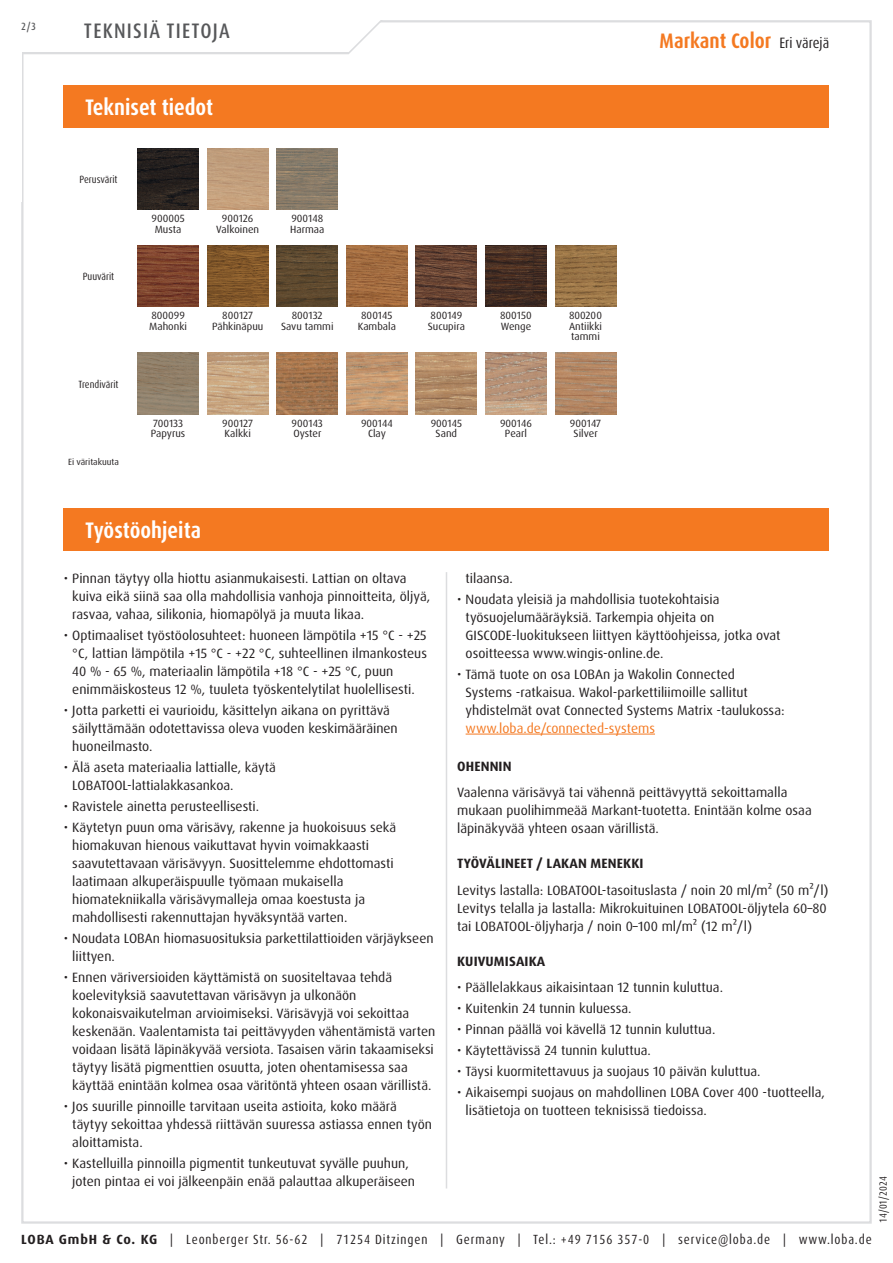
<style>
.page{position:relative;width:893px;height:1263px;background:#fff}
.page>*{position:absolute;margin:0;border:0;box-sizing:border-box;transform-origin:0 0}
.Abschnitt{font:700 condensed 22.5px "Dax Pro";color:#fff}
.t1{font:700 condensed 21px "Dax Pro";color:#f47921}
.t2{font:500 condensed 21px "Dax Pro";letter-spacing:.06em;color:#57585a}
.Text{font:13.5px/18px "Dax Pro";color:#231f20}
.t3{font:700 13.5px "Dax Pro";letter-spacing:.01em;color:#231f20}
.t4{font:condensed 13.35px "Dax Pro";letter-spacing:.065em;color:#231f20}
.Legende{font:10.5px/10.5px "Dax Pro";color:#231f20}
.Typ{font:condensed 10.5px "Dax Pro";color:#231f20}
.t5{font:500 condensed 10.5px "Dax Pro";color:#57585a}
.Footnote{font:9px "Dax Pro";color:#231f20}
.s1{font-weight:400;font-size:15px;color:#231f20}
.s2{color:#f47921}
.s3{font-weight:700;font-stretch:normal}
</style>
<div class="page">
<svg style="left:22px;top:20px;width:410px;height:35px"></svg>
<hr style="left:466px;top:734px;width:189px;height:1px;background:#f47921">
<hr style="left:446px;top:572px;width:1px;height:616px;background:#dcdddf">
<div style="left:64px;top:508px;width:765px;height:43px;background:#f47921"></div>
<div style="left:64px;top:85px;width:765px;height:43px;background:#f47921"></div>
<img style="left:138px;top:149px;width:61px;height:61px">
<img style="left:277px;top:149px;width:61px;height:61px">
<img style="left:138px;top:246px;width:61px;height:61px">
<img style="left:207px;top:246px;width:61px;height:61px">
<img style="left:277px;top:246px;width:61px;height:61px">
<img style="left:346px;top:246px;width:61px;height:61px">
<img style="left:416px;top:246px;width:61px;height:61px">
<img style="left:485px;top:246px;width:61px;height:61px">
<img style="left:555px;top:246px;width:61px;height:61px">
<img style="left:138px;top:353px;width:61px;height:61px">
<img style="left:207px;top:353px;width:61px;height:61px">
<img style="left:277px;top:353px;width:61px;height:61px">
<img style="left:346px;top:353px;width:61px;height:61px">
<img style="left:416px;top:353px;width:61px;height:61px">
<img style="left:485px;top:353px;width:61px;height:61px">
<img style="left:555px;top:353px;width:61px;height:61px">
<p class="t5" style="left:21px;top:19px;width:16px">2/3</p>
<h2 class="t2" style="left:84px;top:17px;width:147px">TEKNISIÄ TIETOJA</h2>
<p class="Abschnitt" style="left:85px;top:93px;width:130px">Tekniset tiedot</p>
<p class="Typ" style="left:79px;top:173px;width:40px">Perusvärit</p>
<p class="Typ" style="left:83px;top:270px;width:33px">Puuvärit</p>
<p class="Typ" style="left:78px;top:377px;width:42px">Trendivärit</p>
<p class="Footnote" style="left:68px;top:456px;width:52px">Ei väritakuuta</p>
<p class="Legende" style="left:152px;top:214px;width:35px">900005</p>
<p class="Legende" style="left:155px;top:224px;width:28px">Musta</p>
<p class="Legende" style="left:222px;top:214px;width:33px">900126</p>
<p class="Legende" style="left:216px;top:224px;width:44px">Valkoinen</p>
<p class="Legende" style="left:291px;top:214px;width:33px">900148</p>
<p class="Legende" style="left:290px;top:224px;width:36px">Harmaa</p>
<p class="Legende" style="left:151px;top:310px;width:35px">800099</p>
<p class="Legende" style="left:149px;top:321px;width:39px">Mahonki</p>
<p class="Legende" style="left:222px;top:310px;width:32px">800127</p>
<p class="Legende" style="left:212px;top:321px;width:53px">Pähkinäpuu</p>
<p class="Legende" style="left:292px;top:310px;width:32px">800132</p>
<p class="Legende" style="left:281px;top:321px;width:54px">Savu tammi</p>
<p class="Legende" style="left:153px;top:418px;width:32px">700133</p>
<p class="Legende" style="left:151px;top:428px;width:36px">Papyrus</p>
<p class="Legende" style="left:222px;top:418px;width:33px">900127</p>
<p class="Legende" style="left:225px;top:428px;width:28px">Kalkki</p>
<p class="Legende" style="left:292px;top:418px;width:33px">900143</p>
<p class="Legende" style="left:293px;top:428px;width:30px">Oyster</p>
<p class="Abschnitt" style="left:85px;top:516px;width:118px">Työstöohjeita</p>
<p class="Legende" style="left:361px;top:310px;width:33px">800145</p>
<p class="Legende" style="left:358px;top:321px;width:40px">Kambala</p>
<p class="Legende" style="left:361px;top:418px;width:33px">900144</p>
<p class="Legende" style="left:368px;top:428px;width:19px">Clay</p>
<p class="Legende" style="left:431px;top:310px;width:33px">800149</p>
<p class="Legende" style="left:428px;top:321px;width:39px">Sucupira</p>
<p class="Legende" style="left:431px;top:418px;width:33px">900145</p>
<p class="Legende" style="left:436px;top:428px;width:23px">Sand</p>
<p class="Legende" style="left:500px;top:310px;width:33px">800150</p>
<p class="Legende" style="left:501px;top:321px;width:32px">Wenge</p>
<p class="Legende" style="left:500px;top:418px;width:33px">900146</p>
<p class="Legende" style="left:505px;top:428px;width:23px">Pearl</p>
<p class="Legende" style="left:569px;top:310px;width:34px">800200</p>
<p class="Legende" style="left:569px;top:321px;width:35px">Antiikki tammi</p>
<p class="Legende" style="left:570px;top:418px;width:33px">900147</p>
<p class="Legende" style="left:574px;top:428px;width:26px">Silver</p>
<h2 class="t1" style="left:659px;top:28px;width:171px">Markant Color <span class="s1">Eri värejä</span></h2>
<p class="Text" style="left:72px;top:569px;width:359px;text-indent:-9px">• Pinnan täytyy olla hiottu asianmukaisesti. Lattian on oltava kuiva eikä siinä saa olla mahdollisia vanhoja pinnoitteita, öljyä, rasvaa, vahaa, silikonia, hiomapölyä ja muuta likaa.</p>
<p class="Text" style="left:72px;top:626px;width:356px;text-indent:-9px">• Optimaaliset työstöolosuhteet: huoneen lämpötila +15 °C - +25 °C, lattian lämpötila +15 °C - +22 °C, suhteellinen ilmankosteus 40 % - 65 %, materiaalin lämpötila +18 °C - +25 °C, puun enimmäiskosteus 12 %, tuuleta työskentelytilat huolellisesti.</p>
<p class="Text" style="left:72px;top:701px;width:327px;text-indent:-9px">• Jotta parketti ei vaurioidu, käsittelyn aikana on pyrittävä säilyttämään odotettavissa oleva vuoden keskimääräinen huoneilmasto.</p>
<p class="Text" style="left:72px;top:758px;width:205px;text-indent:-9px">• Älä aseta materiaalia lattialle, käytä<br>LOBATOOL-lattialakkasankoa.</p>
<p class="Text" style="left:64px;top:797px;width:197px">• Ravistele ainetta perusteellisesti.</p>
<p class="Text" style="left:72px;top:818px;width:325px;text-indent:-9px">• Käytetyn puun oma värisävy, rakenne ja huokoisuus sekä hiomakuvan hienous vaikuttavat hyvin voimakkaasti saavutettavaan värisävyyn. Suosittelemme ehdottomasti laatimaan alkuperäispuulle työmaan mukaisella hiomatekniikalla värisävymalleja omaa koestusta ja mahdollisesti rakennuttajan hyväksyntää varten.</p>
<p class="Text" style="left:72px;top:929px;width:363px;text-indent:-9px">• Noudata LOBAn hiomasuosituksia parkettilattioiden värjäykseen liittyen.</p>
<p class="Text" style="left:72px;top:968px;width:365px;text-indent:-9px">• Ennen väriversioiden käyttämistä on suositeltavaa tehdä koelevityksiä saavutettavan värisävyn ja ulkonäön kokonaisvaikutelman arvioimiseksi. Värisävyjä voi sekoittaa keskenään. Vaalentamista tai peittävyyden vähentämistä varten voidaan lisätä läpinäkyvää versiota. Tasaisen värin takaamiseksi täytyy lisätä pigmenttien osuutta, joten ohentamisessa saa käyttää enintään kolmea osaa väritöntä yhteen osaan värillistä.</p>
<p class="Text" style="left:72px;top:1097px;width:361px;text-indent:-9px">• Jos suurille pinnoille tarvitaan useita astioita, koko määrä täytyy sekoittaa yhdessä riittävän suuressa astiassa ennen työn aloittamista.</p>
<p class="Text" style="left:72px;top:1154px;width:344px;text-indent:-9px">• Kastelluilla pinnoilla pigmentit tunkeutuvat syvälle puuhun, joten pintaa ei voi jälkeenpäin enää palauttaa alkuperäiseen</p>
<p class="Text" style="left:466px;top:569px;width:49px">tilaansa.</p>
<p class="Text" style="left:466px;top:590px;width:316px;text-indent:-9px">• Noudata yleisiä ja mahdollisia tuotekohtaisia työsuojelumääräyksiä. Tarkempia ohjeita on GISCODE-luokitukseen liittyen käyttöohjeissa, jotka ovat osoitteessa www.wingis-online.de.</p>
<p class="Text" style="left:466px;top:665px;width:320px;text-indent:-9px">• Tämä tuote on osa LOBAn ja Wakolin Connected Systems -ratkaisua. Wakol-parkettiliimoille sallitut yhdistelmät ovat Connected Systems Matrix -taulukossa: <span class="s2">www.loba.de/connected-systems</span></p>
<p class="t3" style="left:457px;top:757px;width:56px">OHENNIN</p>
<p class="Text" style="left:457px;top:783px;width:356px">Vaalenna värisävyä tai vähennä peittävyyttä sekoittamalla mukaan puolihimmeää Markant-tuotetta. Enintään kolme osaa läpinäkyvää yhteen osaan värillistä.</p>
<p class="t3" style="left:457px;top:855px;width:188px">TYÖVÄLINEET / LAKAN MENEKKI</p>
<p class="Text" style="left:457px;top:881px;width:373px">Levitys lastalla: LOBATOOL-tasoituslasta / noin 20 ml/m² (50 m²/l)</p>
<p class="Text" style="left:457px;top:899px;width:371px">Levitys telalla ja lastalla: Mikrokuituinen LOBATOOL-öljytela 60–80 tai LOBATOOL-öljyharja / noin 0–100 ml/m² (12 m²/l)</p>
<p class="t3" style="left:457px;top:952px;width:90px">KUIVUMISAIKA</p>
<p class="Text" style="left:457px;top:979px;width:267px">• Päällelakkaus aikaisintaan 12 tunnin kuluttua.</p>
<p class="Text" style="left:457px;top:999px;width:176px">• Kuitenkin 24 tunnin kuluessa.</p>
<p class="Text" style="left:457px;top:1020px;width:260px">• Pinnan päällä voi kävellä 12 tunnin kuluttua.</p>
<p class="Text" style="left:457px;top:1041px;width:195px">• Käytettävissä 24 tunnin kuluttua.</p>
<p class="Text" style="left:457px;top:1062px;width:305px">• Täysi kuormitettavuus ja suojaus 10 päivän kuluttua.</p>
<p class="Text" style="left:466px;top:1083px;width:361px;text-indent:-9px">• Aikaisempi suojaus on mahdollinen LOBA Cover 400 -tuotteella, lisätietoja on tuotteen teknisissä tiedoissa.</p>
<p class="Typ" style="left:876px;top:1222px;width:48px;rotate:-90deg">14/01/2024</p>
<p class="t4" style="left:21px;top:1230px;width:852px"><span class="s3">LOBA GmbH &amp; Co. KG</span> | Leonberger Str. 56-62 | 71254 Ditzingen | Germany | Tel.: +49 7156 357-0 | service@loba.de | www.loba.de</p>
</div>
